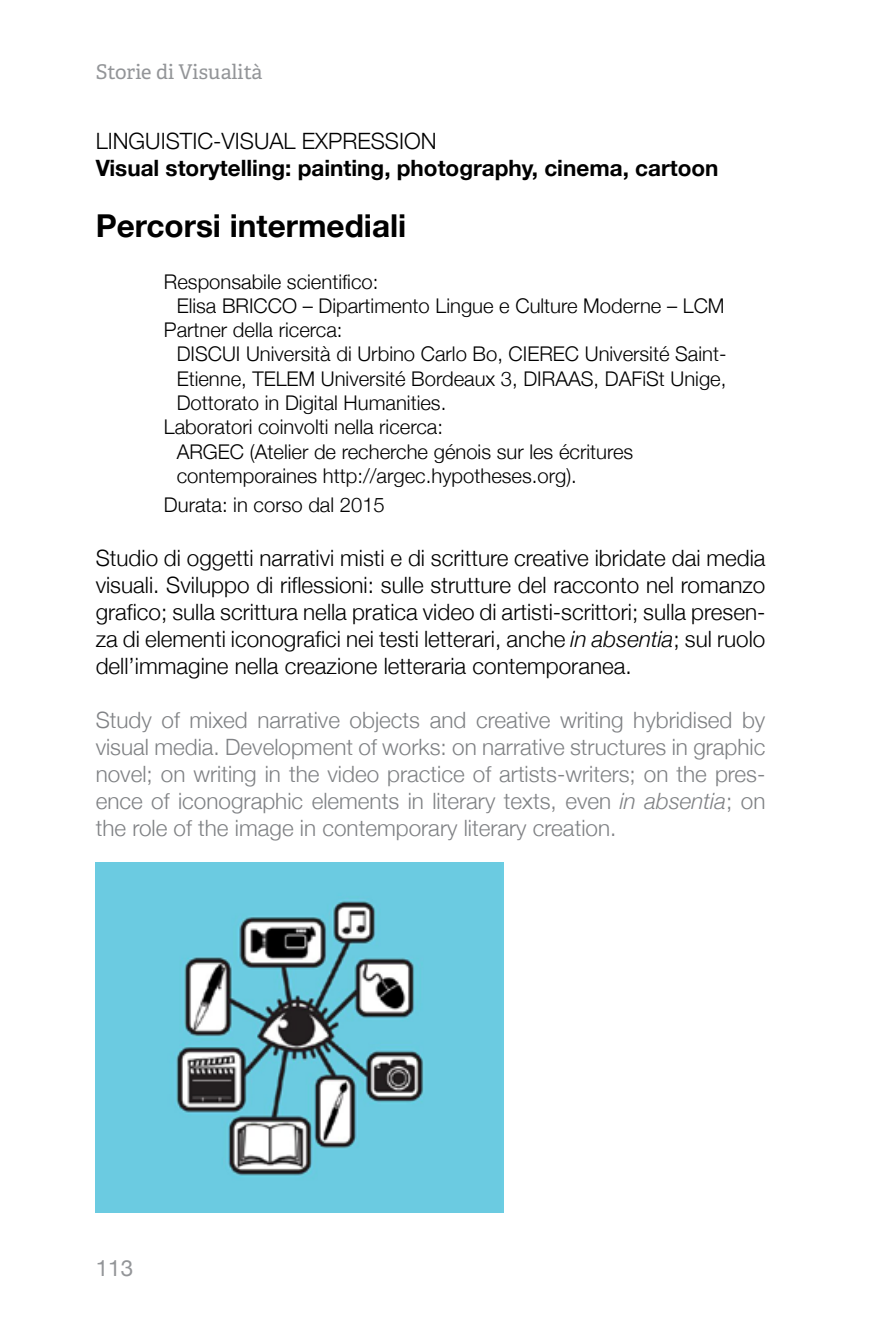
<style>
.page{position:relative;width:893px;height:1340px;background:#fff}
.page>*{position:absolute;margin:0;border:0;box-sizing:border-box;transform-origin:0 0}
.t1{font:700 31.5px "Helvetica Neue";color:#000}
.t2{font:300 22.5px/27px "Helvetica Neue";color:#000;text-align:justify}
.t3{font:300 22.5px/27px "Helvetica Neue";color:#808285;text-align:justify}
.t4{font:700 22.5px "Helvetica Neue";color:#000}
.t5{font:22.5px "Helvetica Neue";color:#939598}
.t6{font:300 20.25px "Helvetica Neue";color:#000}
.t7{font:20.25px "Adelle";color:#939598}
.s1{font-style:italic}
</style>
<div class="page">
<img style="left:96px;top:862px;width:407px;height:350px">
<p class="t7" style="left:96px;top:59px;width:168px">Storie di Visualità</p>
<p class="t2" style="left:96px;top:126px;width:342px">LINGUISTIC-VISUAL EXPRESSION</p>
<p class="t4" style="left:96px;top:151px;width:624px">Visual storytelling: painting, photography, cinema, cartoon</p>
<h1 class="t1" style="left:96px;top:201px;width:312px">Percorsi intermediali</h1>
<p class="t6" style="left:164px;top:265px;width:216px">Responsabile scientifico:</p>
<p class="t6" style="left:177px;top:289px;width:549px">Elisa BRICCO – Dipartimento Lingue e Culture Moderne – LCM</p>
<p class="t6" style="left:164px;top:313px;width:180px">Partner della ricerca:</p>
<p class="t6" style="left:177px;top:338px;width:551px">DISCUI Università di Urbino Carlo Bo, CIEREC Université Saint-</p>
<p class="t6" style="left:177px;top:362px;width:551px">Etienne, TELEM Université Bordeaux 3, DIRAAS, DAFiSt Unige,</p>
<p class="t6" style="left:177px;top:386px;width:271px">Dottorato in Digital Humanities.</p>
<p class="t6" style="left:164px;top:411px;width:281px">Laboratori coinvolti nella ricerca:</p>
<p class="t6" style="left:177px;top:435px;width:458px">ARGEC (Atelier de recherche génois sur les écritures</p>
<p class="t6" style="left:177px;top:459px;width:402px">contemporaines http://argec.hypotheses.org).</p>
<p class="t6" style="left:164px;top:488px;width:222px">Durata: in corso dal 2015</p>
<p class="t2" style="left:96px;top:543px;width:671px">Studio di oggetti narrativi misti e di scritture creative ibridate dai media visuali. Sviluppo di riflessioni: sulle strutture del racconto nel romanzo grafico; sulla scrittura nella pratica video di artisti-scrittori; sulla presen&shy;za di elementi iconografici nei testi letterari, anche <span class="s1">in absentia</span>; sul ruolo dell’immagine nella creazione letteraria contemporanea.</p>
<p class="t3" style="left:96px;top:705px;width:671px">Study of mixed narrative objects and creative writing hybridised by visual media. Development of works: on narrative structures in graphic novel; on writing in the video practice of artists-writers; on the pres&shy;ence of iconographic elements in literary texts, even <span class="s1">in absentia</span>; on the role of the image in contemporary literary creation.</p>
<p class="t5" style="left:96px;top:1251px;width:39px">113</p>
</div>
